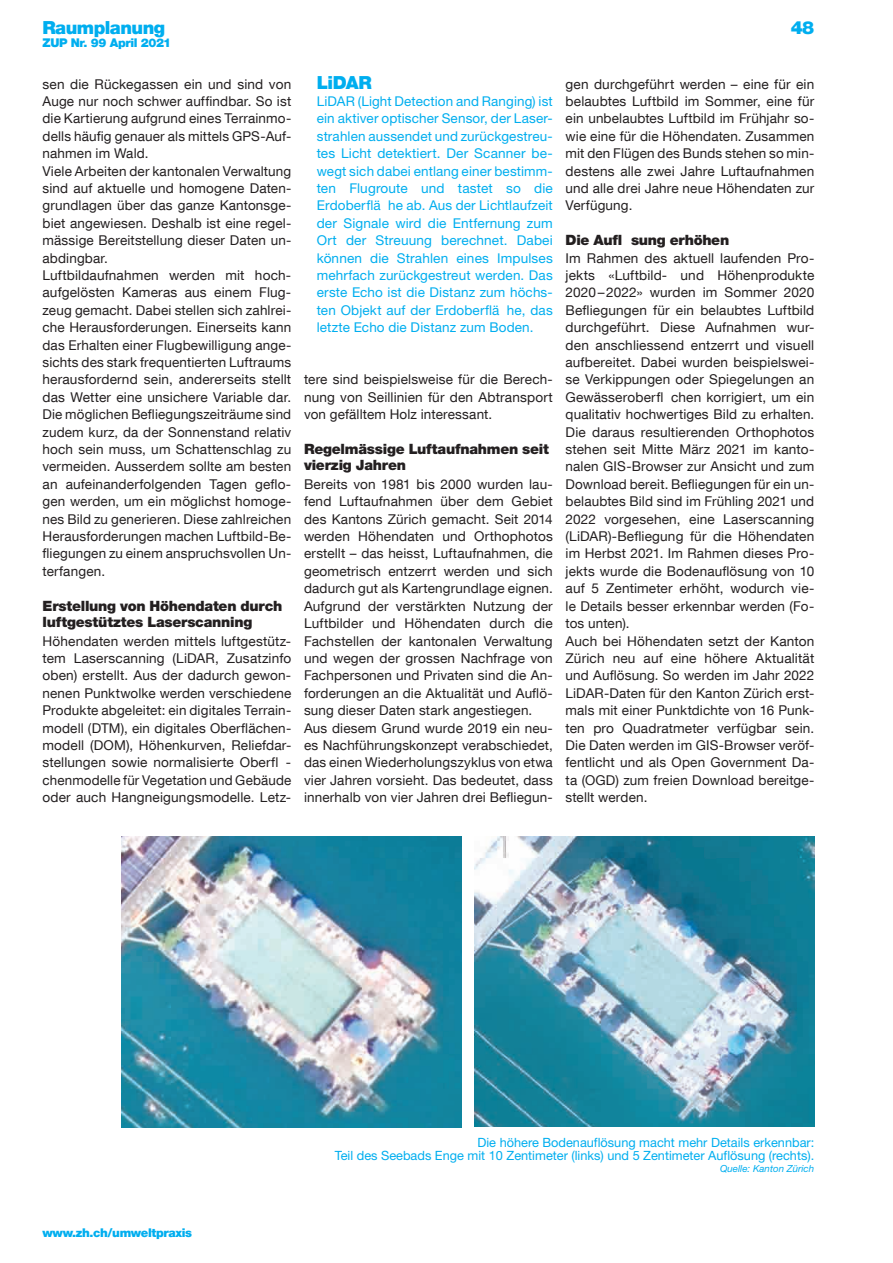
<style>
.page{position:relative;width:893px;height:1263px;background:#fff}
.page>*{position:absolute;margin:0;border:0;box-sizing:border-box;transform-origin:0 0}
.t1{font:900 18px "Helvetica Neue LT Com";letter-spacing:-.03em;color:#00aeef}
.t2{font:900 14.25px/16.4px "Helvetica Neue LT Std";letter-spacing:-.015em;color:#231f20}
.t3{font:13.5px/17.4px "Helvetica Neue LT Com";letter-spacing:.01em;color:#231f20}
.t4{font:13.5px/17.4px "Helvetica Neue LT Std";letter-spacing:.01em;color:#00aeef;text-align:justify}
.t5{font:12.75px/13.5px "Helvetica Neue LT Std";color:#00aeef;text-align:right}
.t6{font:900 12px "Helvetica Neue LT Com";letter-spacing:-.03em;color:#00aeef}
.t7{font:italic 9.75px "Helvetica Neue LT Std";color:#00aeef}
</style>
<div class="page">
<img style="left:121px;top:837px;width:340px;height:290px">
<img style="left:474px;top:837px;width:340px;height:290px">
<h1 class="t1" style="left:43px;top:17px;width:124px">Raumplanung</h1>
<p class="t6" style="left:43px;top:35px;width:130px">ZUP Nr. 99 April 2021</p>
<p class="t3" style="left:43px;top:75px;width:250px">sen die Rückegassen ein und sind von Auge nur noch schwer auffindbar. So ist die Kartierung aufgrund eines Terrainmo&shy;dells häufig genauer als mittels GPS-Auf&shy;nahmen im Wald.<br>Viele Arbeiten der kantonalen Verwaltung sind auf aktuelle und homogene Daten&shy;grundlagen über das ganze Kantonsge&shy;biet angewiesen. Deshalb ist eine regel&shy;mässige Bereitstellung dieser Daten un&shy;abdingbar.<br>Luftbildaufnahmen werden mit hoch&shy;aufgelösten Kameras aus einem Flug&shy;zeug gemacht. Dabei stellen sich zahlrei&shy;che Herausforderungen. Einerseits kann das Erhalten einer Flugbewilligung ange&shy;sichts des stark frequentierten Luftraums herausfordernd sein, andererseits stellt das Wetter eine unsichere Variable dar.<br>Die möglichen Befliegungszeiträume sind zudem kurz, da der Sonnenstand relativ hoch sein muss, um Schattenschlag zu vermeiden. Ausserdem sollte am besten an aufeinanderfolgenden Tagen geflo&shy;gen werden, um ein möglichst homoge&shy;nes Bild zu generieren. Diese zahlreichen Herausforderungen machen Luftbild-Be&shy;fliegungen zu einem anspruchsvollen Un&shy;terfangen.</p>
<h3 class="t2" style="left:43px;top:597px;width:241px">Erstellung von Höhendaten durch luftgestütztes Laserscanning</h3>
<p class="t3" style="left:43px;top:632px;width:250px;text-align:justify">Höhendaten werden mittels luftgestütz&shy;tem Laserscanning (LiDAR, Zusatzinfo oben) erstellt. Aus der dadurch gewon&shy;nenen Punktwolke werden verschiedene Produkte abgeleitet: ein digitales Terrain&shy;modell (DTM), ein digitales Oberflächen&shy;modell (DOM), Höhenkurven, Reliefdar&shy;stellungen sowie normalisierte Oberfl - chenmodelle für Vegetation und Gebäude oder auch Hangneigungsmodelle. Letz-</p>
<p class="t1" style="left:791px;top:17px;width:25px">48</p>
<h2 class="t1" style="left:317px;top:71px;width:57px">LiDAR</h2>
<p class="t4" style="left:317px;top:92px;width:238px">LiDAR (Light Detection and Ranging) ist ein aktiver optischer Sensor, der Laser&shy;strahlen aussendet und zurückgestreu&shy;tes Licht detektiert. Der Scanner be&shy;wegt sich dabei entlang einer bestimm&shy;ten Flugroute und tastet so die Erdoberflä he ab. Aus der Lichtlaufzeit der Signale wird die Entfernung zum Ort der Streuung berechnet. Dabei können die Strahlen eines Impulses mehrfach zurückgestreut werden. Das erste Echo ist die Distanz zum höchs&shy;ten Objekt auf der Erdoberflä he, das letzte Echo die Distanz zum Boden.</p>
<p class="t3" style="left:304px;top:371px;width:250px;text-align:justify">tere sind beispielsweise für die Berech&shy;nung von Seillinien für den Abtransport von gefälltem Holz interessant.</p>
<h3 class="t2" style="left:304px;top:441px;width:246px">Regelmässige Luftaufnahmen seit vierzig Jahren</h3>
<p class="t3" style="left:304px;top:475px;width:250px">Bereits von 1981 bis 2000 wurden lau&shy;fend Luftaufnahmen über dem Gebiet des Kantons Zürich gemacht. Seit 2014 werden Höhendaten und Orthophotos erstellt – das heisst, Luftaufnahmen, die geometrisch entzerrt werden und sich dadurch gut als Kartengrundlage eignen.<br>Aufgrund der verstärkten Nutzung der Luftbilder und Höhendaten durch die Fachstellen der kantonalen Verwaltung und wegen der grossen Nachfrage von Fachpersonen und Privaten sind die An&shy;forderungen an die Aktualität und Auflö&shy;sung dieser Daten stark angestiegen.<br>Aus diesem Grund wurde 2019 ein neu&shy;es Nachführungskonzept verabschiedet, das einen Wiederholungszyklus von etwa vier Jahren vorsieht. Das bedeutet, dass innerhalb von vier Jahren drei Befliegun-</p>
<p class="t3" style="left:566px;top:75px;width:250px;text-align:justify">gen durchgeführt werden – eine für ein belaubtes Luftbild im Sommer, eine für ein unbelaubtes Luftbild im Frühjahr so&shy;wie eine für die Höhendaten. Zusammen mit den Flügen des Bunds stehen so min&shy;destens alle zwei Jahre Luftaufnahmen und alle drei Jahre neue Höhendaten zur Verfügung.</p>
<h3 class="t2" style="left:566px;top:232px;width:165px">Die Aufl sung erhöhen</h3>
<p class="t3" style="left:565px;top:249px;width:250px">Im Rahmen des aktuell laufenden Pro&shy;jekts «Luftbild- und Höhenprodukte 2020–2022» wurden im Sommer 2020<br>Befliegungen für ein belaubtes Luftbild durchgeführt. Diese Aufnahmen wur&shy;den anschliessend entzerrt und visuell aufbereitet. Dabei wurden beispielswei&shy;se Verkippungen oder Spiegelungen an Gewässeroberfl chen korrigiert, um ein qualitativ hochwertiges Bild zu erhalten.<br>Die daraus resultierenden Orthophotos stehen seit Mitte März 2021 im kanto&shy;nalen GIS-Browser zur Ansicht und zum Download bereit. Befliegungen für ein un&shy;belaubtes Bild sind im Frühling 2021 und 2022 vorgesehen, eine Laserscanning (LiDAR)-Befliegung für die Höhendaten im Herbst 2021. Im Rahmen dieses Pro&shy;jekts wurde die Bodenauflösung von 10 auf 5 Zentimeter erhöht, wodurch vie&shy;le Details besser erkennbar werden (Fo&shy;tos unten).<br>Auch bei Höhendaten setzt der Kanton Zürich neu auf eine höhere Aktualität und Auflösung. So werden im Jahr 2022<br>LiDAR-Daten für den Kanton Zürich erst&shy;mals mit einer Punktdichte von 16 Punk&shy;ten pro Quadratmeter verfügbar sein.<br>Die Daten werden im GIS-Browser veröf&shy;fentlicht und als Open Government Da&shy;ta (OGD) zum freien Download bereitge&shy;stellt werden.</p>
<p class="t6" style="left:43px;top:1226px;width:151px">www.zh.ch/umweltpraxis</p>
<p class="t5" style="left:335px;top:1135px;width:481px">Die höhere Bodenauflösung macht mehr Details erkennbar:<br>Teil des Seebads Enge mit 10 Zentimeter (links) und 5 Zentimeter Auflösung (rechts).</p>
<p class="t7" style="left:720px;top:1162px;width:96px">Quelle: Kanton Zürich</p>
</div>
